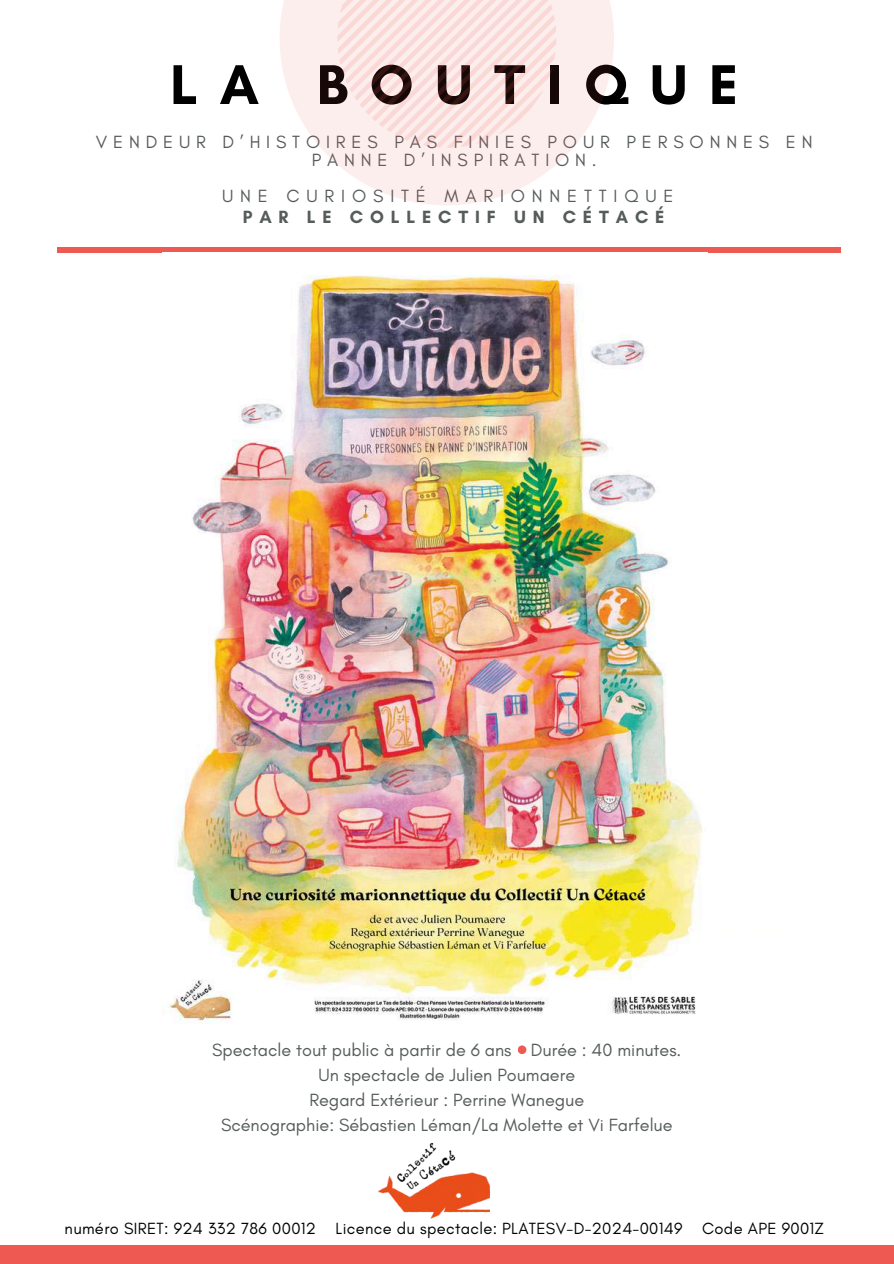
<style>
.page{position:relative;width:894px;height:1264px;background:#fff}
.page>*{position:absolute;margin:0;border:0;box-sizing:border-box;transform-origin:0 0}
.t1{font:700 57px "Glacial Indifference";letter-spacing:.38em;color:#000}
.t2{font:18px/25px "Glacial Indifference";color:#565b5b;text-align:center}
.t3{font:18px/18px "Glacial Indifference";letter-spacing:.325em;color:#565b5b;text-align:center}
.t4{font:18px "Glacial Indifference";letter-spacing:.38em;color:#565b5b}
.t5{font:700 18px "Glacial Indifference";letter-spacing:.38em;color:#565b5b}
.t6{font:16.5px "Glacial Indifference";letter-spacing:.02em;color:#000}
</style>
<div class="page">
<img style="left:378px;top:1143px;width:112px;height:76px">
<div style="left:57px;top:247px;width:783px;height:6px;background:#ee5952"></div>
<div style="left:0;top:1245px;width:893px;height:18px;background:#ee5952"></div>
<svg style="left:280px;top:0;width:334px;height:205px;fill:#fdeeee"></svg>
<div style="left:517px;top:1045px;width:9px;height:9px;background:#ee5952;border-radius:50%"></div>
<img style="left:168px;top:275px;width:534px;height:748px">
<h1 class="t1" style="left:170px;top:50px;width:569px">LA BOUTIQUE</h1>
<p class="t3" style="left:96px;top:132px;width:718px">VENDEUR D’HISTOIRES PAS FINIES POUR PERSONNES EN<br>PANNE D’INSPIRATION.</p>
<p class="t4" style="left:222px;top:185px;width:453px">UNE CURIOSITÉ MARIONNETTIQUE</p>
<p class="t5" style="left:243px;top:206px;width:423px">PAR LE COLLECTIF UN CÉTACÉ</p>
<p class="t2" style="left:212px;top:1036px;width:470px">Spectacle tout public à partir de 6 ans Durée : 40 minutes.<br>Un spectacle de Julien Poumaere<br>Regard Extérieur : Perrine Wanegue<br>Scénographie: Sébastien Léman/La Molette et Vi Farfelue</p>
<p class="t6" style="left:65px;top:1218px;width:760px">numéro SIRET: 924 332 786 00012 Licence du spectacle: PLATESV-D-2024-00149 Code APE 9001Z</p>
</div>
